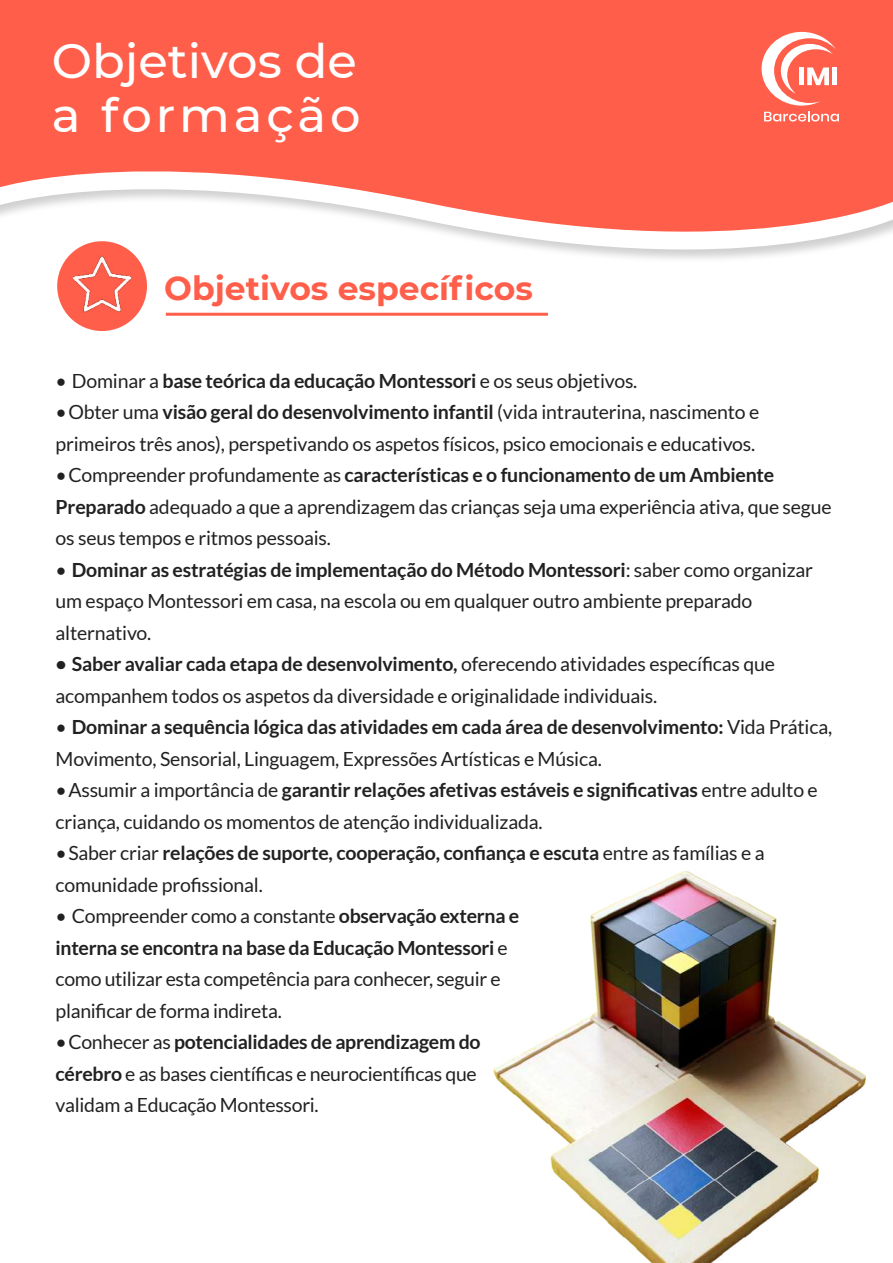
<style>
.page{position:relative;width:893px;height:1263px;background:#fff}
.page>*{position:absolute;margin:0;border:0;box-sizing:border-box;transform-origin:0 0}
.t1{font:500 48px/54px "Montserrat";color:#fff}
.t2{font:700 33px "Montserrat";color:#ff5f4a}
.t3{font:19.5px/31.5px "Lato";letter-spacing:-.01em;color:#212121}
.t4{font:700 19.5px "Lato";letter-spacing:-.01em;color:#212121}
.s1{font-weight:400}
.s2{font-weight:700}
</style>
<div class="page">
<svg style="left:0;top:0;width:893px;height:263px;fill:#ff5f4a"></svg>
<hr style="left:166px;top:313px;width:382px;height:3px;background:#ff5f4a">
<div style="left:57px;top:241px;width:90px;height:90px;background:#ff5f4a;border-radius:50%"></div>
<img style="left:73px;top:256px;width:58px;height:57px">
<img style="left:493px;top:871px;width:372px;height:392px">
<svg style="left:762px;top:32px;width:77px;height:89px"></svg>
<h1 class="t1" style="left:52px;top:32px;width:310px">Objetivos de a formação</h1>
<h2 class="t2" style="left:164px;top:264px;width:370px">Objetivos específicos</h2>
<p class="t4" style="left:56px;top:369px;width:583px"><span class="s1">• Dominar a</span> base teórica da educação Montessori <span class="s1">e os seus objetivos.</span></p>
<p class="t3" style="left:56px;top:396px;width:705px">•Obter uma <span class="s2">visão geral do desenvolvimento infantil</span> (vida intrauterina, nascimento e primeiros três anos), perspetivando os aspetos físicos, psico emocionais e educativos.</p>
<p class="t3" style="left:56px;top:459px;width:777px">•Compreender profundamente as <span class="s2">características e o funcionamento de um Ambiente<br>Preparado</span> adequado a que a aprendizagem das crianças seja uma experiência ativa, que segue os seus tempos e ritmos pessoais.</p>
<p class="t3" style="left:56px;top:554px;width:759px">• <span class="s2">Dominar as estratégias de implementação do Método Montessori</span>: saber como organizar um espaço Montessori em casa, na escola ou em qualquer outro ambiente preparado alternativo.</p>
<p class="t3" style="left:56px;top:648px;width:721px"><span class="s2">• Saber avaliar cada etapa de desenvolvimento,</span> oferecendo atividades específicas que acompanhem todos os aspetos da diversidade e originalidade individuais.</p>
<p class="t3" style="left:56px;top:711px;width:778px">• <span class="s2">Dominar a sequência lógica das atividades em cada área de desenvolvimento:</span> Vida Prática,<br>Movimento, Sensorial, Linguagem, Expressões Artísticas e Música.</p>
<p class="t3" style="left:56px;top:774px;width:764px">•Assumir a importância de <span class="s2">garantir relações afetivas estáveis e significativas</span> entre adulto e criança, cuidando os momentos de atenção individualizada.</p>
<p class="t3" style="left:56px;top:837px;width:710px">•Saber criar <span class="s2">relações de suporte, cooperação, confiança e escuta</span> entre as famílias e a comunidade profissional.</p>
<p class="t3" style="left:56px;top:900px;width:465px">• Compreender como a constante <span class="s2">observação externa e interna se encontra na base da Educação Montessori</span> e como utilizar esta competência para conhecer, seguir e planificar de forma indireta.</p>
<p class="t3" style="left:56px;top:1026px;width:426px">•Conhecer as <span class="s2">potencialidades de aprendizagem do cérebro</span> e as bases científicas e neurocientíficas que validam a Educação Montessori.</p>
</div>
